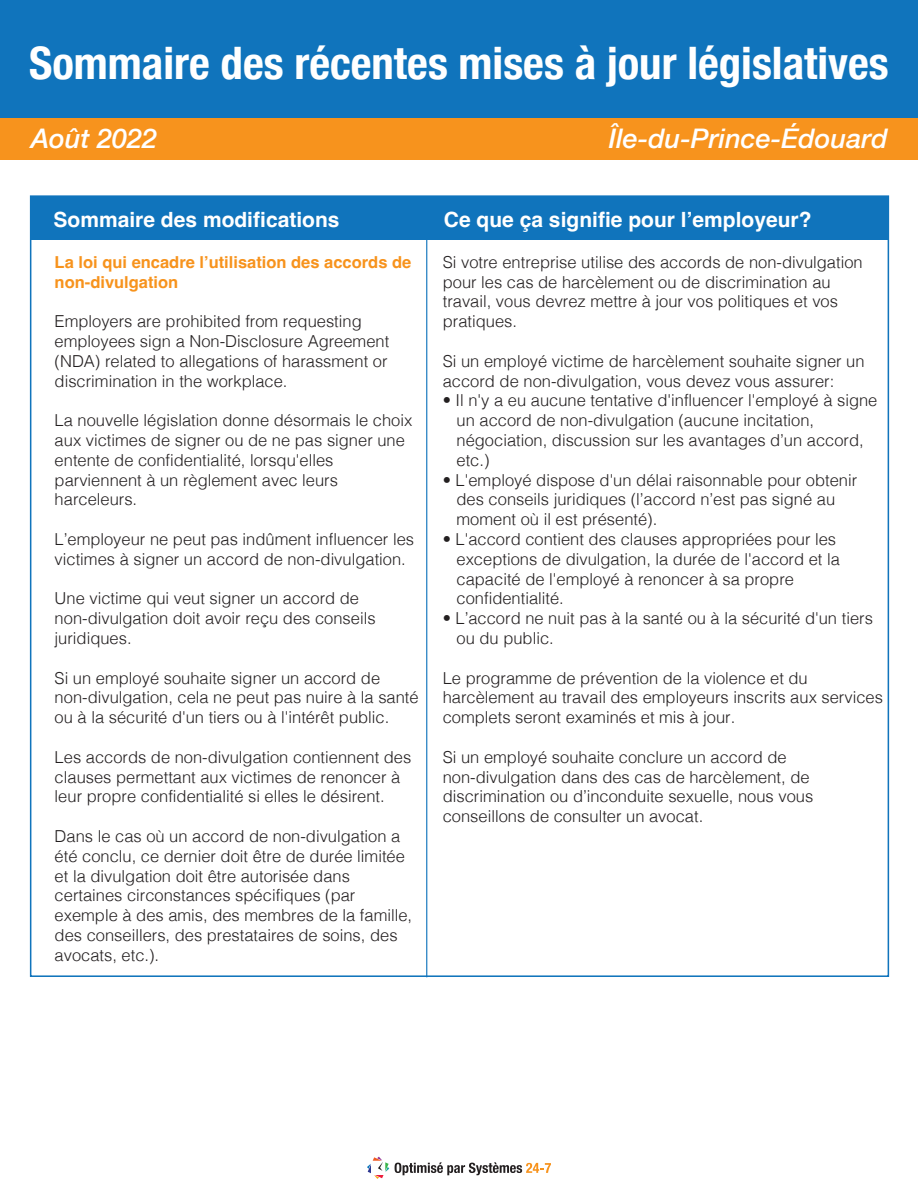
<style>
.page{position:relative;width:918px;height:1188px;background:#fff}
.page>*{position:absolute;margin:0;border:0;box-sizing:border-box;transform-origin:0 0}
.t1{font:700 condensed 44.85px "Helvetica Neue";color:#fff}
.t2{font:italic 500 27px "Helvetica Neue";color:#fff}
.t3{font:700 21px "Helvetica";color:#fff}
.t4{font:300 16.5px/19.8px "Helvetica";color:#231f20}
.t5{font:700 16.5px/19.8px "Helvetica";color:#f7931d}
</style>
<div class="page">
<div style="left:0;top:0;width:918px;height:133px;background:#1074bc"></div>
<div style="left:0;top:118px;width:918px;height:41px;background:#f7931d"></div>
<svg style="left:395px;top:1162px;width:156px;height:13px"></svg>
<svg style="left:367px;top:1157px;width:22px;height:22px"></svg>
<div style="left:31px;top:196px;width:858px;height:44px;background:#1074bc"></div>
<hr style="left:426px;top:196px;width:1px;height:781px;background:#1074bc">
<h1 class="t1" style="left:29px;top:26px;width:861px">Sommaire des récentes mises à jour législatives</h1>
<h2 class="t2" style="left:31px;top:115px;width:128px">Août 2022</h2>
<p class="t3" style="left:54px;top:206px;width:287px">Sommaire des modifications</p>
<p class="t5" style="left:55px;top:254px;width:358px">La loi qui encadre l’utilisation des accords de non-divulgation</p>
<p class="t4" style="left:55px;top:310px;width:336px">Employers are prohibited from requesting employees sign a Non-Disclosure Agreement (NDA) related to allegations of harassment or discrimination in the workplace.</p>
<p class="t4" style="left:55px;top:409px;width:359px">La nouvelle législation donne désormais le choix aux victimes de signer ou de ne pas signer une entente de confidentialité, lorsqu'elles parviennent à un règlement avec leurs harceleurs.</p>
<p class="t4" style="left:55px;top:528px;width:361px">L’employeur ne peut pas indûment influencer les victimes à signer un accord de non-divulgation.</p>
<p class="t4" style="left:55px;top:588px;width:322px">Une victime qui veut signer un accord de non-divulgation doit avoir reçu des conseils juridiques.</p>
<p class="t4" style="left:55px;top:667px;width:366px">Si un employé souhaite signer un accord de non-divulgation, cela ne peut pas nuire à la santé ou à la sécurité d'un tiers ou à l'intérêt public.</p>
<p class="t4" style="left:55px;top:746px;width:358px">Les accords de non-divulgation contiennent des clauses permettant aux victimes de renoncer à leur propre confidentialité si elles le désirent.</p>
<p class="t4" style="left:55px;top:825px;width:359px">Dans le cas où un accord de non-divulgation a été conclu, ce dernier doit être de durée limitée et la divulgation doit être autorisée dans certaines circonstances spécifiques (par exemple à des amis, des membres de la famille, des conseillers, des prestataires de soins, des avocats, etc.).</p>
<h2 class="t2" style="left:609px;top:115px;width:281px">Île-du-Prince-Édouard</h2>
<p class="t3" style="left:444px;top:206px;width:369px">Ce que ça signifie pour l’employeur?</p>
<p class="t4" style="left:443px;top:251px;width:421px">Si votre entreprise utilise des accords de non-divulgation pour les cas de harcèlement ou de discrimination au travail, vous devrez mettre à jour vos politiques et vos pratiques.</p>
<p class="t4" style="left:443px;top:350px;width:423px">Si un employé victime de harcèlement souhaite signer un accord de non-divulgation, vous devez vous assurer:</p>
<p class="t4" style="left:457px;top:390px;width:422px;text-indent:-14px">• Il n'y a eu aucune tentative d'influencer l'employé à signe un accord de non-divulgation (aucune incitation, négociation, discussion sur les avantages d’un accord, etc.)</p>
<p class="t4" style="left:457px;top:469px;width:402px;text-indent:-14px">• L'employé dispose d'un délai raisonnable pour obtenir des conseils juridiques (l’accord n’est pas signé au moment où il est présenté).</p>
<p class="t4" style="left:457px;top:528px;width:385px;text-indent:-14px">• L'accord contient des clauses appropriées pour les exceptions de divulgation, la durée de l'accord et la capacité de l'employé à renoncer à sa propre confidentialité.</p>
<p class="t4" style="left:457px;top:607px;width:418px;text-indent:-14px">• L’accord ne nuit pas à la santé ou à la sécurité d'un tiers ou du public.</p>
<p class="t4" style="left:443px;top:667px;width:442px">Le programme de prévention de la violence et du harcèlement au travail des employeurs inscrits aux services complets seront examinés et mis à jour.</p>
<p class="t4" style="left:443px;top:746px;width:372px">Si un employé souhaite conclure un accord de non-divulgation dans des cas de harcèlement, de discrimination ou d’inconduite sexuelle, nous vous conseillons de consulter un avocat.</p>
</div>
